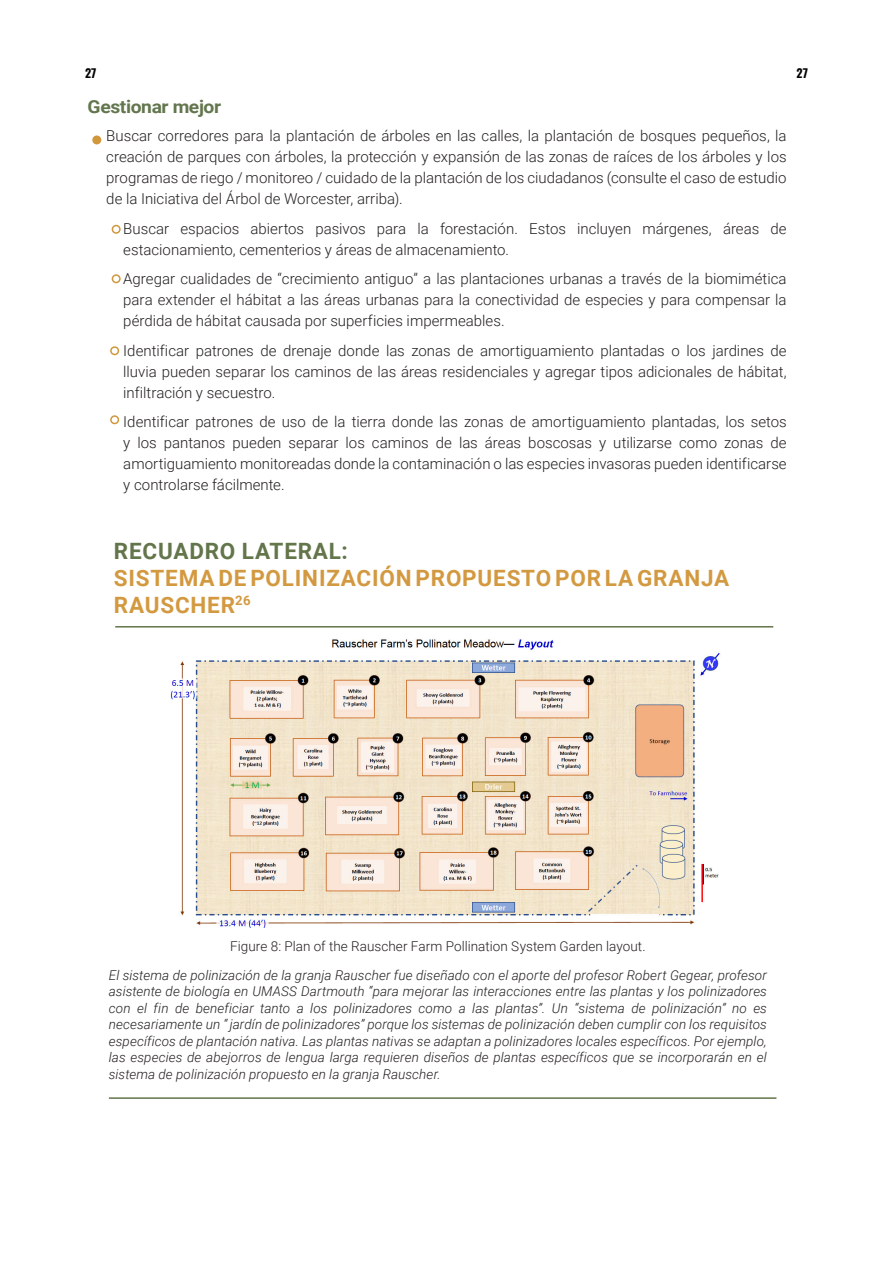
<style>
.page{position:relative;width:893px;height:1263px;background:#fff}
.page>*{position:absolute;margin:0;border:0;box-sizing:border-box;transform-origin:0 0}
.t1{font:700 22.5px/27px "Roboto";letter-spacing:.035em;color:#d39940}
.t2{font:700 22.5px "Roboto";letter-spacing:.035em;color:#63754a}
.Headline_Small{font:700 18px "Roboto";letter-spacing:-.02em;color:#63764e;scale:1.07 1}
.Actions_Format{font:300 15px/21px "Roboto";color:#231f20;text-align:justify}
.Leeza_s_mastermind{font:italic 300 13.5px/16.5px "Roboto";letter-spacing:.005em;color:#231f20;text-align:justify}
.Actions_Format-2{font:300 13.5px "Roboto";letter-spacing:.005em;color:#231f20}
.t3{font:700 12px "Oswald";color:#040503}
</style>
<div class="page">
<img style="left:171px;top:639px;width:549px;height:288px">
<hr style="left:115px;top:626px;width:658px;height:1px;background:#63754a">
<hr style="left:109px;top:1097px;width:667px;height:2px;background:#63754a">
<div style="left:93px;top:136px;width:8px;height:8px;background:#d0973d;border-radius:50%"></div>
<div style="left:92px;top:135px;width:9px;height:9px;border:2px solid #d0973d;border-radius:50%"></div>
<div style="left:112px;top:225px;width:9px;height:9px;border:2px solid #d0973d;border-radius:50%"></div>
<div style="left:110px;top:415px;width:9px;height:9px;border:2px solid #d0973d;border-radius:50%"></div>
<div style="left:112px;top:274px;width:9px;height:9px;border:2px solid #d0973d;border-radius:50%"></div>
<div style="left:110px;top:346px;width:9px;height:9px;border:2px solid #d0973d;border-radius:50%"></div>
<p class="t3" style="left:85px;top:67px;width:13px">27</p>
<p class="Headline_Small" style="left:88px;top:94px;width:126px">Gestionar mejor</p>
<p class="Actions_Format" style="left:106px;top:125px;width:682px">Buscar corredores para la plantación de árboles en las calles, la plantación de bosques pequeños, la creación de parques con árboles, la protección y expansión de las zonas de raíces de los árboles y los programas de riego / monitoreo / cuidado de la plantación de los ciudadanos (consulte el caso de estudio de la Iniciativa del Árbol de Worcester, arriba).</p>
<p class="Actions_Format" style="left:123px;top:217px;width:665px">Buscar espacios abiertos pasivos para la forestación. Estos incluyen márgenes, áreas de estacionamiento, cementerios y áreas de almacenamiento.</p>
<p class="Actions_Format" style="left:123px;top:268px;width:665px">Agregar cualidades de “crecimiento antiguo” a las plantaciones urbanas a través de la biomimética para extender el hábitat a las áreas urbanas para la conectividad de especies y para compensar la pérdida de hábitat causada por superficies impermeables.</p>
<p class="Actions_Format" style="left:123px;top:339px;width:665px">Identificar patrones de drenaje donde las zonas de amortiguamiento plantadas o los jardines de lluvia pueden separar los caminos de las áreas residenciales y agregar tipos adicionales de hábitat, infiltración y secuestro.</p>
<p class="Actions_Format" style="left:123px;top:411px;width:665px">Identificar patrones de uso de la tierra donde las zonas de amortiguamiento plantadas, los setos y los pantanos pueden separar los caminos de las áreas boscosas y utilizarse como zonas de amortiguamiento monitoreadas donde la contaminación o las especies invasoras pueden identificarse y controlarse fácilmente.</p>
<p class="t3" style="left:796px;top:67px;width:13px">27</p>
<p class="t2" style="left:114px;top:535px;width:235px">RECUADRO LATERAL:</p>
<p class="t1" style="left:114px;top:564px;width:617px">SISTEMA DE POLINIZACIÓN PROPUESTO POR LA GRANJA<br>RAUSCHER<sup>26</sup></p>
<p class="Actions_Format-2" style="left:230px;top:937px;width:417px">Figure 8: Plan of the Rauscher Farm Pollination System Garden layout.</p>
<p class="Leeza_s_mastermind" style="left:109px;top:966px;width:660px">El sistema de polinización de la granja Rauscher fue diseñado con el aporte del profesor Robert Gegear, profesor asistente de biología en UMASS Dartmouth “para mejorar las interacciones entre las plantas y los polinizadores con el fin de beneficiar tanto a los polinizadores como a las plantas”. Un “sistema de polinización” no es necesariamente un “ jardín de polinizadores” porque los sistemas de polinización deben cumplir con los requisitos específicos de plantación nativa. Las plantas nativas se adaptan a polinizadores locales específicos. Por ejemplo, las especies de abejorros de lengua larga requieren diseños de plantas específicos que se incorporarán en el sistema de polinización propuesto en la granja Rauscher.</p>
</div>
